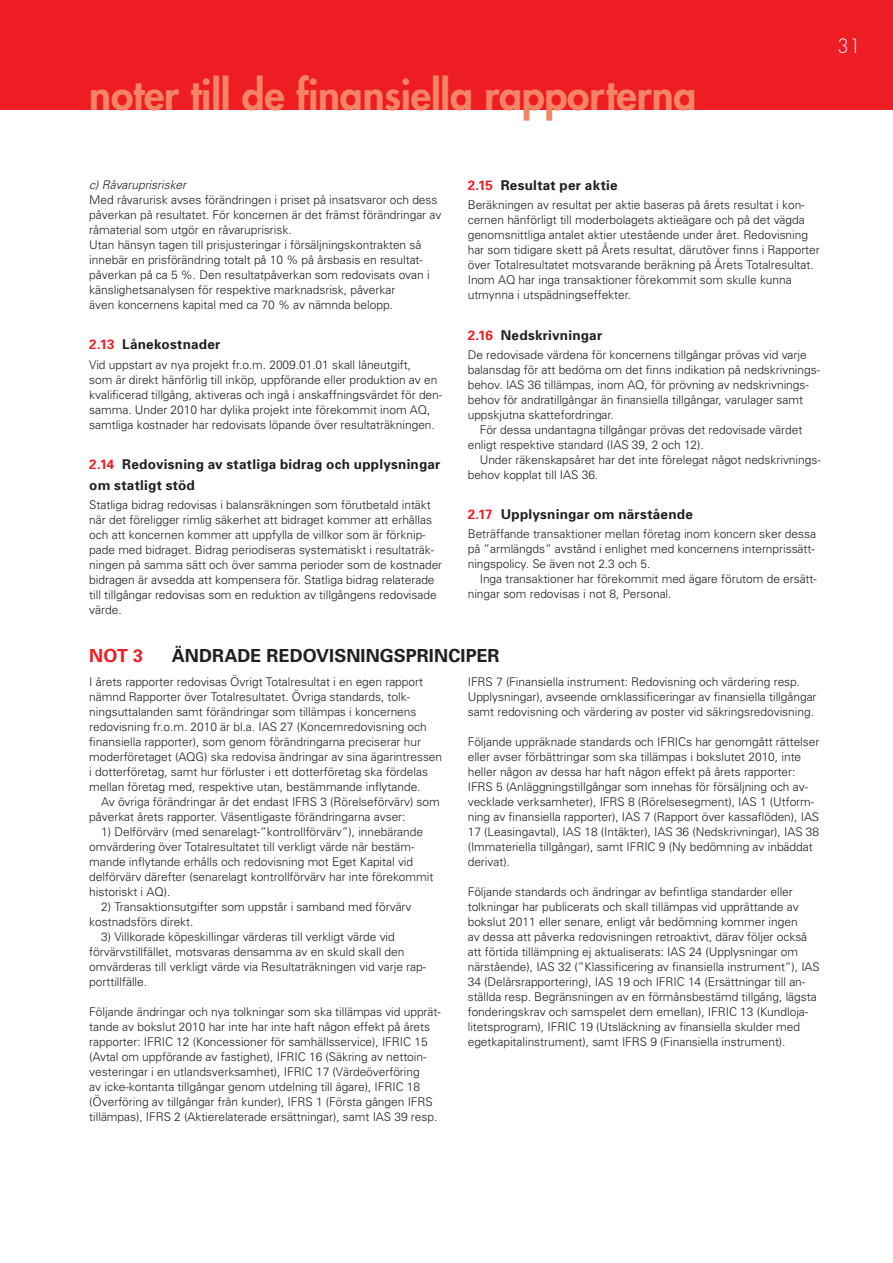
<style>
.page{position:relative;width:893px;height:1263px;background:#fff}
.page>*{position:absolute;margin:0;border:0;box-sizing:border-box;transform-origin:0 0}
.t1{font:800 40.65px "Futura Std";letter-spacing:-.005em;color:#f48465}
.t2{font:300 19.2px "Futura Std";color:#fff}
.t3{font:700 18px "Univers";letter-spacing:.005em;color:#231f20}
.t4{font:700 18px "Univers";color:#ee1d23}
.t5{font:700 13.5px/21px "Univers";letter-spacing:.015em;color:#231f20}
.t6{font:300 12px/15px "Univers";letter-spacing:-.005em;color:#231f20}
.t7{font:italic 300 12px "Univers";letter-spacing:-.005em;color:#231f20}
.s1{color:#ee1d23}
</style>
<div class="page">
<div style="left:0;top:0;width:893px;height:109px;background:#ee1d23"></div>
<h1 class="t1" style="left:89px;top:69px;width:609px">noter till de finansiella rapporterna</h1>
<h2 class="t2" style="left:837px;top:34px;width:25px">31</h2>
<p class="t7" style="left:89px;top:177px;width:98px">c) Råvaruprisrisker</p>
<p class="t6" style="left:89px;top:192px;width:354px">Med råvarurisk avses förändringen i priset på insatsvaror och dess påverkan på resultatet. För koncernen är det främst förändringar av råmaterial som utgör en råvaruprisrisk.<br>Utan hänsyn tagen till prisjusteringar i försäljningskontrakten så innebär en prisförändring totalt på 10 % på årsbasis en resultat&shy;påverkan på ca 5 %. Den resultatpåverkan som redovisats ovan i känslighetsanalysen för respektive marknadsrisk, påverkar<br>även koncernens kapital med ca 70 % av nämnda belopp.</p>
<p class="t5" style="left:89px;top:334px;width:133px"><span class="s1">2.13</span> Lånekostnader</p>
<p class="t6" style="left:89px;top:357px;width:354px">Vid uppstart av nya projekt fr.o.m. 2009.01.01 skall låneutgift,<br>som är direkt hänförlig till inköp, uppförande eller produktion av en kvalificerad tillgång, aktiveras och ingå i anskaffningsvärdet för den&shy;samma. Under 2010 har dylika projekt inte förekommit inom AQ, samtliga kostnader har redovisats löpande över resultaträkningen.</p>
<p class="t5" style="left:89px;top:453px;width:353px"><span class="s1">2.14</span> Redovisning av statliga bidrag och upplysningar om statligt stöd</p>
<p class="t6" style="left:89px;top:497px;width:354px">Statliga bidrag redovisas i balansräkningen som förutbetald intäkt när det föreligger rimlig säkerhet att bidraget kommer att erhållas och att koncernen kommer att uppfylla de villkor som är förknip&shy;pade med bidraget. Bidrag periodiseras systematiskt i resultaträk&shy;ningen på samma sätt och över samma perioder som de kostnader bidragen är avsedda att kompensera för. Statliga bidrag relaterade till tillgångar redovisas som en reduktion av tillgångens redovisade värde.</p>
<p class="t5" style="left:468px;top:175px;width:151px"><span class="s1">2.15</span> Resultat per aktie</p>
<p class="t6" style="left:468px;top:198px;width:354px">Beräkningen av resultat per aktie baseras på årets resultat i kon&shy;cernen hänförligt till moderbolagets aktieägare och på det vägda genomsnittliga antalet aktier utestående under året. Redovisning har som tidigare skett på Årets resultat, därutöver finns i Rapporter över Totalresultatet motsvarande beräkning på Årets Totalresultat.<br>Inom AQ har inga transaktioner förekommit som skulle kunna utmynna i utspädningseffekter.</p>
<p class="t5" style="left:468px;top:324px;width:136px"><span class="s1">2.16</span> Nedskrivningar</p>
<p class="t6" style="left:468px;top:347px;width:354px">De redovisade värdena för koncernens tillgångar prövas vid varje balansdag för att bedöma om det finns indikation på nedskrivnings&shy;behov. IAS 36 tillämpas, inom AQ, för prövning av nedskrivnings&shy;behov för andratillgångar än finansiella tillgångar, varulager samt uppskjutna skattefordringar.</p>
<p class="t6" style="left:468px;top:422px;width:336px;text-indent:12px">För dessa undantagna tillgångar prövas det redovisade värdet enligt respektive standard (IAS 39, 2 och 12).</p>
<p class="t6" style="left:468px;top:452px;width:354px;text-indent:12px">Under räkenskapsåret har det inte förelegat något nedskrivnings&shy;behov kopplat till IAS 36.</p>
<p class="t5" style="left:468px;top:504px;width:227px"><span class="s1">2.17</span> Upplysningar om närstående</p>
<p class="t6" style="left:468px;top:527px;width:350px;text-align:justify">Beträffande transaktioner mellan företag inom koncern sker dessa på ”armlängds” avstånd i enlighet med koncernens internprissätt&shy;ningspolicy. Se även not 2.3 och 5.</p>
<p class="t6" style="left:468px;top:572px;width:351px;text-indent:12px">Inga transaktioner har förekommit med ägare förutom de ersätt&shy;ningar som redovisas i not 8, Personal.</p>
<h3 class="t4" style="left:89px;top:645px;width:55px">Not 3</h3>
<h3 class="t3" style="left:172px;top:645px;width:317px">Ändrade redovisningsprinciper</h3>
<p class="t6" style="left:89px;top:674px;width:354px">I årets rapporter redovisas Övrigt Totalresultat i en egen rapport nämnd Rapporter över Totalresultatet. Övriga standards, tolk&shy;ningsuttalanden samt förändringar som tillämpas i koncernens redovisning fr.o.m. 2010 är bl.a. IAS 27 (Koncernredovisning och finansiella rapporter), som genom förändringarna preciserar hur moderföretaget (AQG) ska redovisa ändringar av sina ägarintressen i dotterföretag, samt hur förluster i ett dotterföretag ska fördelas mellan företag med, respektive utan, bestämmande inflytande.</p>
<p class="t6" style="left:89px;top:794px;width:352px;text-indent:12px">Av övriga förändringar är det endast IFRS 3 (Rörelseförvärv) som påverkat årets rapporter. Väsentligaste förändringarna avser:</p>
<p class="t6" style="left:89px;top:824px;width:346px;text-indent:12px">1) Delförvärv (med senarelagt-”kontrollförvärv”), innebärande omvärdering över Totalresultatet till verkligt värde när bestäm&shy;mande inflytande erhålls och redovisning mot Eget Kapital vid delförvärv därefter (senarelagt kontrollförvärv har inte förekommit historiskt i AQ).</p>
<p class="t6" style="left:89px;top:899px;width:324px;text-indent:12px">2) Transaktionsutgifter som uppstår i samband med förvärv kostnadsförs direkt.</p>
<p class="t6" style="left:89px;top:929px;width:338px;text-indent:12px">3) Villkorade köpeskillingar värderas till verkligt värde vid förvärvstillfället, motsvaras densamma av en skuld skall den omvärderas till verkligt värde via Resultaträkningen vid varje rap&shy;porttillfälle.</p>
<p class="t6" style="left:89px;top:1004px;width:353px">Följande ändringar och nya tolkningar som ska tillämpas vid upprät&shy;tande av bokslut 2010 har inte har inte haft någon effekt på årets rapporter: IFRIC 12 (Koncessioner för samhällsservice), IFRIC 15 (Avtal om uppförande av fastighet), IFRIC 16 (Säkring av nettoin&shy;vesteringar i en utlandsverksamhet), IFRIC 17 (Värdeöverföring<br>av icke-kontanta tillgångar genom utdelning till ägare), IFRIC 18 (Överföring av tillgångar från kunder), IFRS 1 (Första gången IFRS tillämpas), IFRS 2 (Aktierelaterade ersättningar), samt IAS 39 resp.</p>
<p class="t6" style="left:468px;top:674px;width:350px">IFRS 7 (Finansiella instrument: Redovisning och värdering resp.<br>Upplysningar), avseende omklassificeringar av finansiella tillgångar samt redovisning och värdering av poster vid säkringsredovisning.</p>
<p class="t6" style="left:468px;top:734px;width:353px">Följande uppräknade standards och IFRICs har genomgått rättelser eller avser förbättringar som ska tillämpas i bokslutet 2010, inte heller någon av dessa har haft någon effekt på årets rapporter:<br>IFRS 5 (Anläggningstillgångar som innehas för försäljning och av&shy;vecklade verksamheter), IFRS 8 (Rörelsesegment), IAS 1 (Utform&shy;ning av finansiella rapporter), IAS 7 (Rapport över kassaflöden), IAS 17 (Leasingavtal), IAS 18 (Intäkter), IAS 36 (Nedskrivningar), IAS 38 (Immateriella tillgångar), samt IFRIC 9 (Ny bedömning av inbäddat derivat).</p>
<p class="t6" style="left:468px;top:884px;width:354px">Följande standards och ändringar av befintliga standarder eller tolkningar har publicerats och skall tillämpas vid upprättande av bokslut 2011 eller senare, enligt vår bedömning kommer ingen<br>av dessa att påverka redovisningen retroaktivt, därav följer också att förtida tillämpning ej aktualiserats: IAS 24 (Upplysningar om närstående), IAS 32 (”Klassificering av finansiella instrument”), IAS 34 (Delårsrapportering), IAS 19 och IFRIC 14 (Ersättningar till an&shy;ställda resp. Begränsningen av en förmånsbestämd tillgång, lägsta fonderingskrav och samspelet dem emellan), IFRIC 13 (Kundloja&shy;litetsprogram), IFRIC 19 (Utsläckning av finansiella skulder med egetkapitalinstrument), samt IFRS 9 (Finansiella instrument).</p>
</div>
